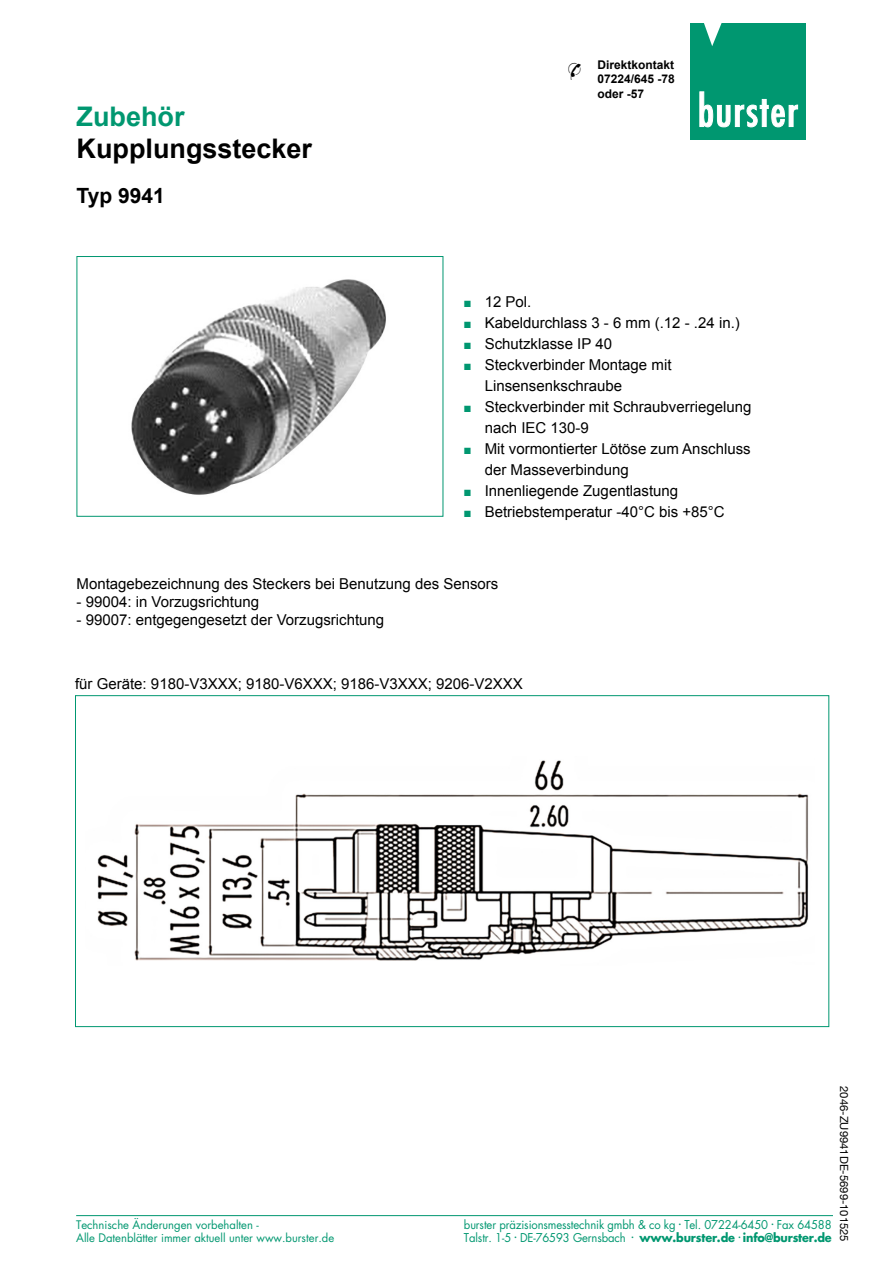
<style>
.page{position:relative;width:893px;height:1263px;background:#fff}
.page>*{position:absolute;margin:0;border:0;box-sizing:border-box;transform-origin:0 0}
.t1{font:700 27px "Arial";color:#000}
.t2{font:700 27px "Arial";color:#009770}
.t3{font:700 21px "Arial";color:#000}
.t4{font:19.5px "Monotype Sorts";color:#000}
.t5{font:15px/21px "Arial";color:#000}
.t6{font:700 12px/14.4px "Arial";color:#000;text-align:justify}
.t7{font:11.85px/13.5px "Futura LT";letter-spacing:-.01em;color:#009770;scale:.95 1}
.t8{font:11.55px/13.5px "Futura LT";color:#009770}
.t9{font:11.25px "Helvetica Neue LT";color:#000}
.s1{font-size:13.5px;color:#009770}
.s2{font-weight:700}
</style>
<div class="page">
<div style="left:77px;top:256px;width:366px;height:261px;border:1px solid #009770"></div>
<img style="left:131px;top:279px;width:255px;height:216px">
<div style="left:690px;top:23px;width:116px;height:116px;background:#009770"></div>
<svg style="left:704px;top:23px;width:18px;height:23px"></svg>
<svg style="left:699px;top:91px;width:99px;height:37px"></svg>
<hr style="left:76px;top:1215px;width:757px;height:1px;background:#009770">
<img style="left:97px;top:760px;width:712px;height:201px">
<h1 class="t2" style="left:77px;top:98px;width:110px">Zubehör</h1>
<h1 class="t1" style="left:77px;top:131px;width:237px">Kupplungsstecker</h1>
<h2 class="t3" style="left:77px;top:182px;width:90px">Typ 9941</h2>
<h3 class="t4" style="left:567px;top:60px;width:17px">&amp;</h3>
<p class="t6" style="left:597px;top:58px;width:79px">Direktkontakt 07224/645 -78 oder -57</p>
<p class="t5" style="left:463px;top:291px;width:69px"><span class="s1">■</span> 12 Pol.</p>
<p class="t5" style="left:463px;top:312px;width:278px"><span class="s1">■</span> Kabeldurchlass 3 - 6 mm (.12 - .24 in.)</p>
<p class="t5" style="left:463px;top:333px;width:150px"><span class="s1">■</span> Schutzklasse IP 40</p>
<p class="t5" style="left:485px;top:354px;width:188px;text-indent:-21px"><span class="s1">■</span> Steckverbinder Montage mit<br>Linsensenkschraube</p>
<p class="t5" style="left:485px;top:396px;width:268px;text-indent:-21px"><span class="s1">■</span> Steckverbinder mit Schraubverriegelung nach IEC 130-9</p>
<p class="t5" style="left:485px;top:438px;width:267px;text-indent:-21px"><span class="s1">■</span> Mit vormontierter Lötöse zum Anschluss der Masseverbindung</p>
<p class="t5" style="left:463px;top:480px;width:216px"><span class="s1">■</span> Innenliegende Zugentlastung</p>
<p class="t5" style="left:463px;top:501px;width:263px"><span class="s1">■</span> Betriebstemperatur -40°C bis +85°C</p>
<p class="t5" style="left:77px;top:574px;width:423px">Montagebezeichnung des Steckers bei Benutzung des Sensors</p>
<p class="t5" style="left:77px;top:592px;width:184px">- 99004: in Vorzugsrichtung</p>
<p class="t5" style="left:77px;top:610px;width:309px">- 99007: entgegengesetzt der Vorzugsrichtung</p>
<p class="t5" style="left:75px;top:674px;width:449px">für Geräte: 9180-V3XXX; 9180-V6XXX; 9186-V3XXX; 9206-V2XXX</p>
<p class="t8" style="left:76px;top:1218px;width:260px">Technische Änderungen vorbehalten -<br>Alle Datenblätter immer aktuell unter www.burster.de</p>
<p class="t7" style="left:464px;top:1218px;width:389px">burster präzisionsmesstechnik gmbh &amp; co kg <sup>.</sup> Tel. 07224-6450 <sup>.</sup> Fax 64588<br>Talstr. 1-5 <sup>.</sup> DE-76593 Gernsbach <sup>.</sup> <span class="s2">www.burster.de</span> <sup>.</sup> <span class="s2">info@burster.de</span></p>
<p class="t9" style="left:851px;top:1086px;width:157px;rotate:90deg">2046-ZU9941DE-5699-101525</p>
</div>
